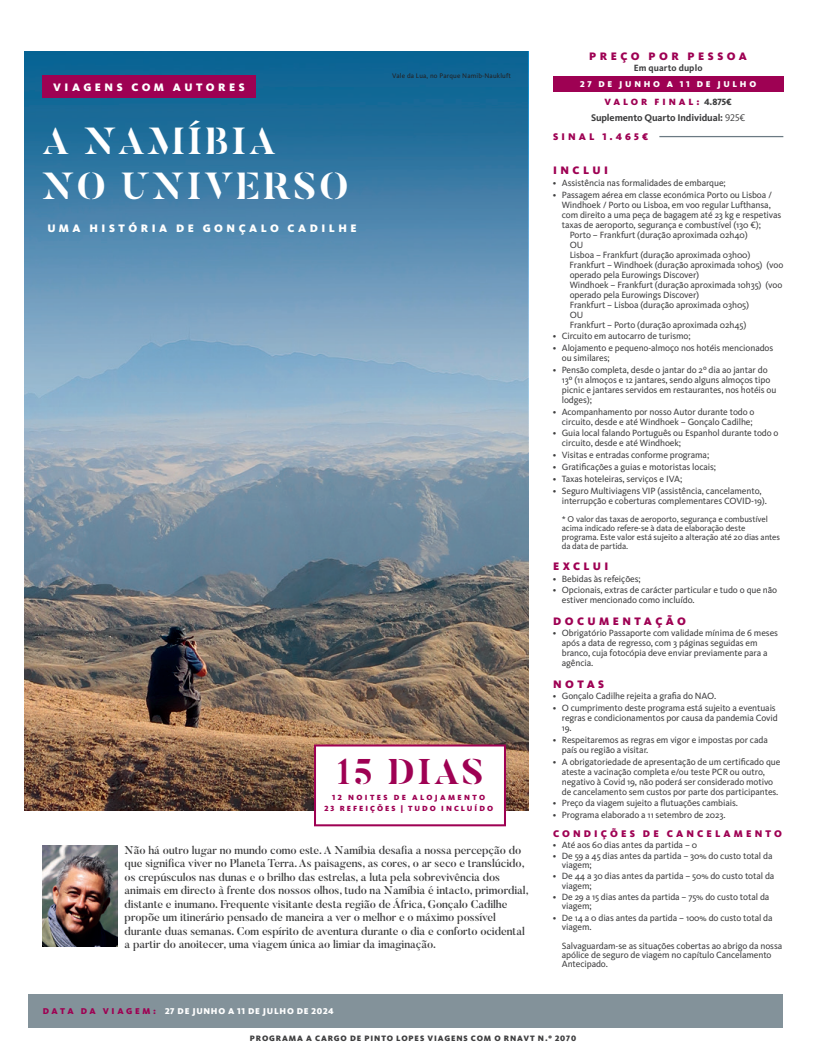
<style>
.page{position:relative;width:833px;height:1063px;background:#fff}
.page>*{position:absolute;margin:0;border:0;box-sizing:border-box;transform-origin:0 0}
.Titulo_branco{font:700 37.5px/45px "Butler Stencil";letter-spacing:.075em;color:#fff}
.Selo_Dias{font:700 35.5px "Butler Stencil";letter-spacing:.075em;color:#9e0153}
.Texto_Intro{font:500 11.25px/13.5px "Butler";letter-spacing:-.005em;color:#3e3e3f}
.Localizacao{font:900 11.25px "Kievit OT";letter-spacing:.31em;color:#fff}
.Bullets_Titulo{font:900 11.25px "Kievit OT";letter-spacing:.31em;color:#9e0153}
.Bullets_Titulo-2{font:900 10px "Kievit OT";letter-spacing:.31em;color:#9e0153}
.t1{font:700 10px "Kievit OT";letter-spacing:-.01em;color:#3e3e3f}
.t2{font:9.38px/10px "Kievit OT";letter-spacing:-.01em;color:#3e3e3f}
.t3{font:900 9.38px "Kievit OT";letter-spacing:.31em;color:#9e0153}
.t4{font:700 9.38px "Kievit OT";letter-spacing:.01em;color:#3e3e3f}
.t5{font:8.75px/8.8px "Kievit OT";letter-spacing:-.01em;color:#3e3e3f}
.Datas_Titulo{font:900 8.75px "Kievit OT";letter-spacing:.085em;color:#fff}
.Datas_Titulo-2{font:900 8.75px "Kievit OT";letter-spacing:.31em;color:#fff}
.Numero_Pagina{font:900 8.12px "Kievit OT";letter-spacing:.11em;color:#3e3e3f}
.Selo_alojamneto_refeicoes{font:900 7.75px/11.2px "Kievit OT";letter-spacing:.26em;color:#9e0153;text-align:center}
.Legenda{font:6.88px "Kievit OT";letter-spacing:.025em;color:#231f20}
.s1{color:#9e0153}
.s2{font-weight:800;color:#3e3e3f}
.s3{font-weight:400}
</style>
<div class="page">
<img style="left:25px;top:51px;width:503px;height:759px">
<div style="left:29px;top:994px;width:754px;height:33px;background:#83929a"></div>
<img style="left:43px;top:846px;width:74px;height:100px">
<div style="left:314px;top:744px;width:192px;height:82px;background:#fff;border:2px solid #9e0153"></div>
<div style="left:553px;top:76px;width:230px;height:16px;background:#9e0153"></div>
<hr style="left:659px;top:136px;width:124px;height:1px;background:#6b7a83">
<div style="left:43px;top:75px;width:213px;height:23px;background:#9e0153"></div>
<p class="Localizacao" style="left:53px;top:80px;width:193px">VIAGENS COM AUTORES</p>
<p class="Titulo_branco" style="left:43px;top:119px;width:308px">A NAMÍBIA<br>NO UNIVERSO</p>
<p class="Localizacao" style="left:47px;top:221px;width:311px">UMA HISTÓRIA DE GONÇALO CADILHE</p>
<p class="Legenda" style="left:392px;top:71px;width:120px">Vale da Lua, no Parque Namib-Naukluft</p>
<p class="Selo_Dias" style="left:336px;top:749px;width:149px">15 DIAS</p>
<p class="Selo_alojamneto_refeicoes" style="left:324px;top:792px;width:170px">12 NOITES DE ALOJAMENTO<br>23 REFEIÇÕES | TUDO INCLUÍDO</p>
<p class="Texto_Intro" style="left:125px;top:843px;width:405px">Não há outro lugar no mundo como este. A Namíbia desafia a nossa percepção do que significa viver no Planeta Terra. As paisagens, as cores, o ar seco e translúcido, os crepúsculos nas dunas e o brilho das estrelas, a luta pela sobrevivência dos animais em directo à frente dos nossos olhos, tudo na Namíbia é intacto, primordial, distante e inumano. Frequente visitante desta região de África, Gonçalo Cadilhe propõe um itinerário pensado de maneira a ver o melhor e o máximo possível durante duas semanas. Com espírito de aventura durante o dia e conforto ocidental a partir do anoitecer, uma viagem única ao limiar da imaginação.</p>
<p class="Datas_Titulo" style="left:43px;top:1006px;width:292px"><span class="s1">D A T A D A V I A G E M :</span> 27 DE JUNHO A 11 DE JULHO DE 2024</p>
<p class="Bullets_Titulo" style="left:589px;top:49px;width:159px">PREÇO POR PESSOA</p>
<p class="t4" style="left:634px;top:62px;width:70px">Em quarto duplo</p>
<p class="Datas_Titulo-2" style="left:580px;top:79px;width:178px">27 DE JUNHO A 11 DE JULHO</p>
<p class="t3" style="left:604px;top:96px;width:129px">VALOR FINAL: <span class="s2">4.875€</span></p>
<p class="t1" style="left:591px;top:112px;width:156px">Suplemento Quarto Individual: <span class="s3">925€</span></p>
<p class="Bullets_Titulo-2" style="left:553px;top:131px;width:97px">SINAL 1.465€</p>
<p class="Bullets_Titulo" style="left:553px;top:163px;width:57px">INCLUI</p>
<p class="t2" style="left:553px;top:178px;width:174px">• Assistência nas formalidades de embarque;</p>
<p class="t2" style="left:553px;top:189px;width:221px">• Passagem aérea em classe económica Porto ou Lisboa /</p>
<p class="t2" style="left:562px;top:199px;width:210px">Windhoek / Porto ou Lisboa, em voo regular Lufthansa,</p>
<p class="t2" style="left:562px;top:209px;width:221px">com direito a uma peça de bagagem até 23 kg e respetivas</p>
<p class="t2" style="left:562px;top:219px;width:201px">taxas de aeroporto, segurança e combustível (130 €);</p>
<p class="t2" style="left:569px;top:229px;width:180px">Porto – Frankfurt (duração aproximada 02h40)</p>
<p class="t2" style="left:569px;top:239px;width:15px">OU</p>
<p class="t2" style="left:569px;top:249px;width:182px">Lisboa – Frankfurt (duração aproximada 03h00)</p>
<p class="t2" style="left:569px;top:259px;width:215px">Frankfurt – Windhoek (duração aproximada 10h05) (voo</p>
<p class="t2" style="left:569px;top:269px;width:131px">operado pela Eurowings Discover)</p>
<p class="t2" style="left:569px;top:279px;width:214px">Windhoek – Frankfurt (duração aproximada 10h35) (voo</p>
<p class="t2" style="left:569px;top:289px;width:131px">operado pela Eurowings Discover)</p>
<p class="t2" style="left:569px;top:299px;width:181px">Frankfurt – Lisboa (duração aproximada 03h05)</p>
<p class="t2" style="left:569px;top:309px;width:15px">OU</p>
<p class="t2" style="left:569px;top:319px;width:178px">Frankfurt – Porto (duração aproximada 02h45)</p>
<p class="t2" style="left:553px;top:331px;width:139px">• Circuito em autocarro de turismo;</p>
<p class="t2" style="left:562px;top:343px;width:213px;text-indent:-9px">• Alojamento e pequeno-almoço nos hotéis mencionados ou similares;</p>
<p class="t2" style="left:562px;top:365px;width:216px;text-indent:-9px">• Pensão completa, desde o jantar do 2º dia ao jantar do 13º (11 almoços e 12 jantares, sendo alguns almoços tipo picnic e jantares servidos em restaurantes, nos hotéis ou lodges);</p>
<p class="t2" style="left:553px;top:406px;width:203px;text-align:right">• Acompanhamento por nosso Autor durante todo o circuito, desde e até Windhoek – Gonçalo Cadilhe;</p>
<p class="t2" style="left:562px;top:428px;width:218px;text-indent:-9px">• Guia local falando Português ou Espanhol durante todo o circuito, desde e até Windhoek;</p>
<p class="t2" style="left:553px;top:450px;width:158px">• Visitas e entradas conforme programa;</p>
<p class="t2" style="left:553px;top:462px;width:165px">• Gratificações a guias e motoristas locais;</p>
<p class="t2" style="left:553px;top:474px;width:131px">• Taxas hoteleiras, serviços e IVA;</p>
<p class="t2" style="left:562px;top:485px;width:206px;text-indent:-9px">• Seguro Multiviagens VIP (assistência, cancelamento, interrupção e coberturas complementares COVID-19).</p>
<p class="t5" style="left:562px;top:515px;width:220px">* O valor das taxas de aeroporto, segurança e combustível acima indicado refere-se à data de elaboração deste programa. Este valor está sujeito a alteração até 20 dias antes da data de partida.</p>
<p class="Bullets_Titulo" style="left:553px;top:559px;width:57px">EXCLUI</p>
<p class="t2" style="left:553px;top:573px;width:89px">• Bebidas às refeições;</p>
<p class="t2" style="left:562px;top:585px;width:217px;text-indent:-9px">• Opcionais, extras de carácter particular e tudo o que não estiver mencionado como incluído.</p>
<p class="Bullets_Titulo" style="left:553px;top:614px;width:134px">DOCUMENTAÇÃO</p>
<p class="t2" style="left:562px;top:628px;width:218px;text-indent:-9px">• Obrigatório Passaporte com validade mínima de 6 meses após a data de regresso, com 3 páginas seguidas em branco, cuja fotocópia deve enviar previamente para a agência.</p>
<p class="Bullets_Titulo" style="left:553px;top:677px;width:53px">NOTAS</p>
<p class="t2" style="left:553px;top:691px;width:165px">• Gonçalo Cadilhe rejeita a grafia do NAO.</p>
<p class="t2" style="left:562px;top:703px;width:218px;text-indent:-9px">• O cumprimento deste programa está sujeito a eventuais regras e condicionamentos por causa da pandemia Covid<br>19.</p>
<p class="t2" style="left:562px;top:735px;width:207px;text-indent:-9px">• Respeitaremos as regras em vigor e impostas por cada país ou região a visitar.</p>
<p class="t2" style="left:562px;top:756px;width:220px;text-indent:-9px">• A obrigatoriedade de apresentação de um certificado que ateste a vacinação completa e/ou teste PCR ou outro, negativo à Covid 19, não poderá ser considerado motivo de cancelamento sem custos por parte dos participantes.</p>
<p class="t2" style="left:553px;top:798px;width:186px">• Preço da viagem sujeito a flutuações cambiais.</p>
<p class="t2" style="left:553px;top:809px;width:174px">• Programa elaborado a 11 setembro de 2023.</p>
<p class="Bullets_Titulo-2" style="left:553px;top:827px;width:230px">CONDIÇÕES DE CANCELAMENTO</p>
<p class="t2" style="left:553px;top:840px;width:146px">• Até aos 60 dias antes da partida – 0</p>
<p class="t2" style="left:562px;top:851px;width:212px;line-height:9.4px;text-indent:-9px">• De 59 a 45 dias antes da partida – 30% do custo total da viagem;</p>
<p class="t2" style="left:562px;top:872px;width:214px;line-height:9.4px;text-indent:-9px">• De 44 a 30 dias antes da partida – 50% do custo total da viagem;</p>
<p class="t2" style="left:562px;top:892px;width:209px;line-height:9.4px;text-indent:-9px">• De 29 a 15 dias antes da partida – 75% do custo total da viagem;</p>
<p class="t2" style="left:562px;top:913px;width:212px;line-height:9.4px;text-indent:-9px">• De 14 a 0 dias antes da partida – 100% do custo total da viagem.</p>
<p class="t2" style="left:562px;top:941px;width:222px;line-height:9.4px">Salvaguardam-se as situações cobertas ao abrigo da nossa apólice de seguro de viagem no capítulo Cancelamento<br>Antecipado.</p>
<p class="Numero_Pagina" style="left:250px;top:1034px;width:328px">PROGRAMA A CARGO DE PINTO LOPES VIAGENS COM O RNAVT N.º 2070</p>
</div>
